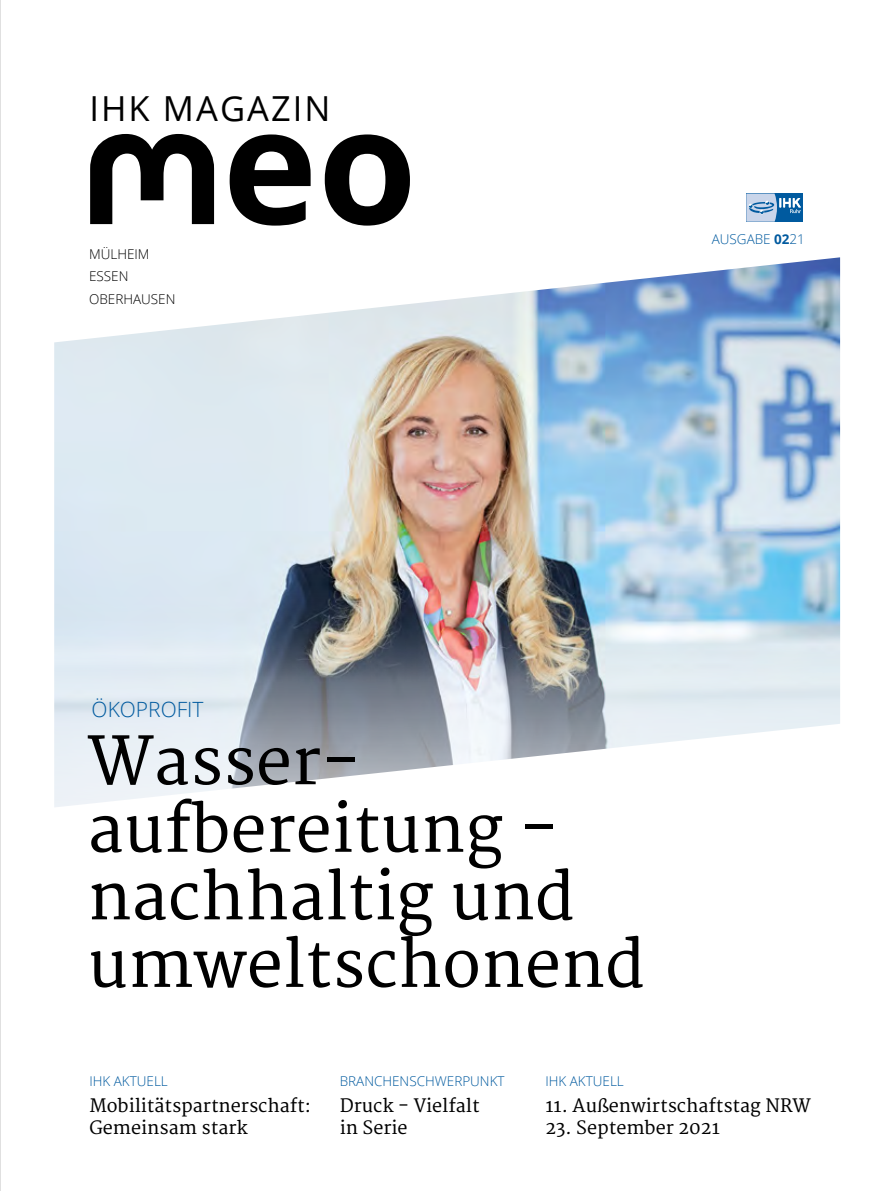
<style>
.page{position:relative;width:893px;height:1191px;background:#fff}
.page>*{position:absolute;margin:0;border:0;box-sizing:border-box;transform-origin:0 0}
.t1{font:64.5px/67.5px "Merriweather";color:#000}
.t2{font:34.5px "Open Sans";letter-spacing:.06em;color:#000}
.t3{font:300 21px "Open Sans";color:#005a9f}
.t4{font:18px/22.5px "Merriweather";color:#000}
.t5{font:300 13.5px "Open Sans";color:#005a9f}
.t6{font:300 13.5px/22.5px "Open Sans";color:#000}
.s1{font-weight:700}
</style>
<div class="page">
<img style="left:54px;top:257px;width:786px;height:296px">
<div style="left:746px;top:193px;width:57px;height:29px;background:#005a9f"></div>
<svg style="left:746px;top:193px;width:55px;height:29px"></svg>
<svg style="left:325px;top:134px;width:85px;height:92px"></svg>
<svg style="left:230px;top:134px;width:81px;height:92px"></svg>
<svg style="left:90px;top:134px;width:124px;height:90px"></svg>
<img style="left:54px;top:553px;width:787px;height:254px">
<hr style="left:0;top:0;width:1px;height:1191px;background:#000">
<h2 class="t2" style="left:89px;top:85px;width:243px">IHK MAGAZIN</h2>
<p class="t6" style="left:89px;top:242px;width:88px">MÜLHEIM<br>ESSEN<br>OBERHAUSEN</p>
<p class="t5" style="left:712px;top:230px;width:95px">AUSGABE <span class="s1">02</span>21</p>
<p class="t3" style="left:92px;top:695px;width:113px">ÖKOPROFIT</p>
<h1 class="t1" style="left:88px;top:730px;width:559px">Wasser&shy;aufbereitung - nachhaltig und umweltschonend</h1>
<p class="t5" style="left:89px;top:1071px;width:80px">IHK AKTUELL</p>
<p class="t5" style="left:340px;top:1071px;width:166px">BRANCHENSCHWERPUNKT</p>
<p class="t5" style="left:545px;top:1071px;width:80px">IHK AKTUELL</p>
<p class="t4" style="left:89px;top:1095px;width:223px">Mobilitätspartnerschaft:<br>Gemeinsam stark</p>
<p class="t4" style="left:340px;top:1095px;width:141px">Druck - Vielfalt in Serie</p>
<p class="t4" style="left:545px;top:1095px;width:267px">11. Außenwirtschaftstag NRW</p>
<p class="t4" style="left:545px;top:1117px;width:176px">23. September 2021</p>
</div>
